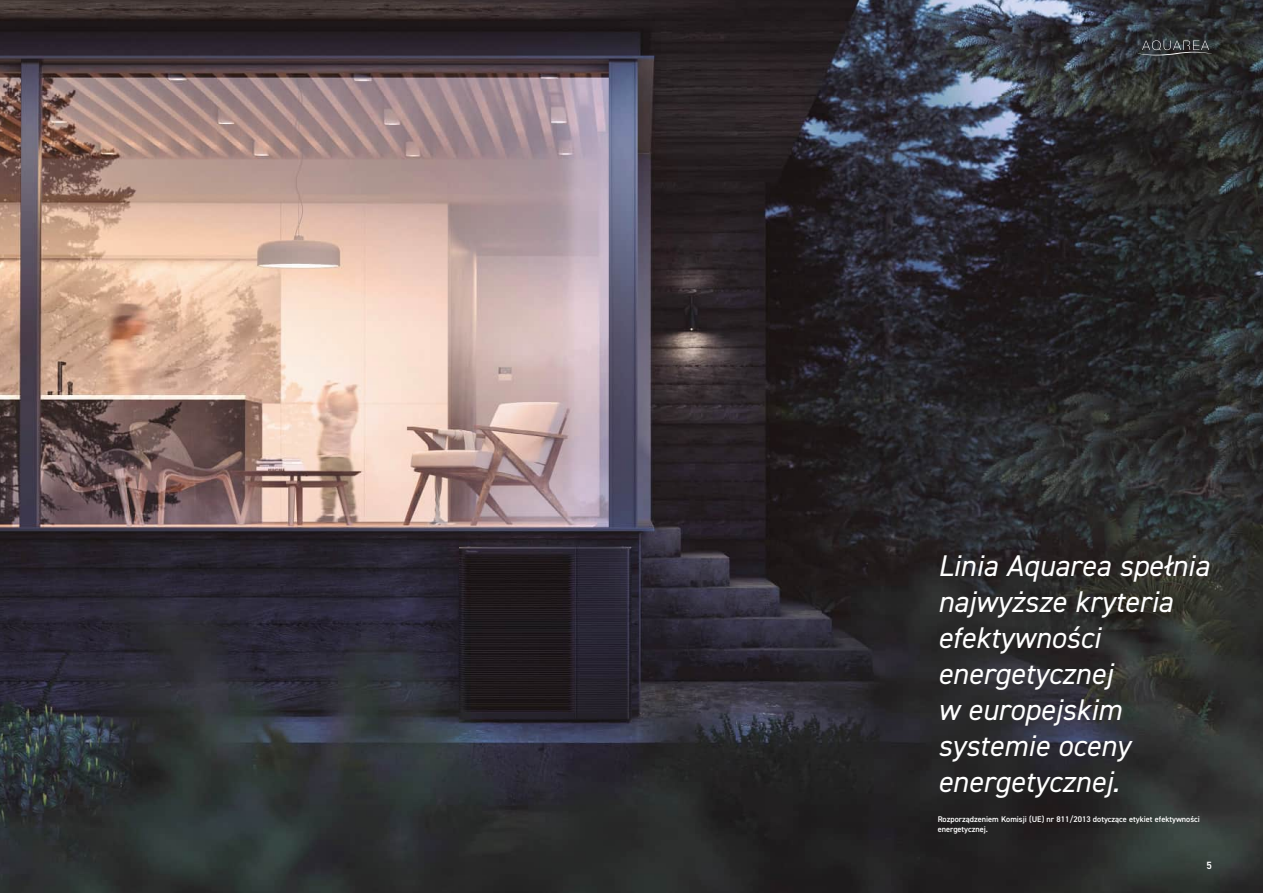
<style>
.page{position:relative;width:1263px;height:893px;background:#fff}
.page>*{position:absolute;margin:0;border:0;box-sizing:border-box;transform-origin:0 0}
.t1{font:italic 30px/36px "DIN2014";color:#fff}
.t2{font:600 10.5px "DIN2014";color:#fff}
.t3{font:600 8.25px/9.9px "DIN2014";color:#fff}
</style>
<div class="page">
<img style="left:0;top:0;width:1263px;height:893px">
<svg style="left:1137px;top:40px;width:75px;height:15px"></svg>
<p class="t1" style="left:938px;top:547px;width:273px">Linia Aquarea spełnia najwyższe kryteria efektywności energetycznej<br>w europejskim systemie oceny energetycznej.</p>
<p class="t3" style="left:938px;top:814px;width:264px">Rozporządzeniem Komisji (UE) nr 811/2013 dotyczące etykiet efektywności energetycznej.</p>
<p class="t2" style="left:1206px;top:858px;width:7px">5</p>
</div>
